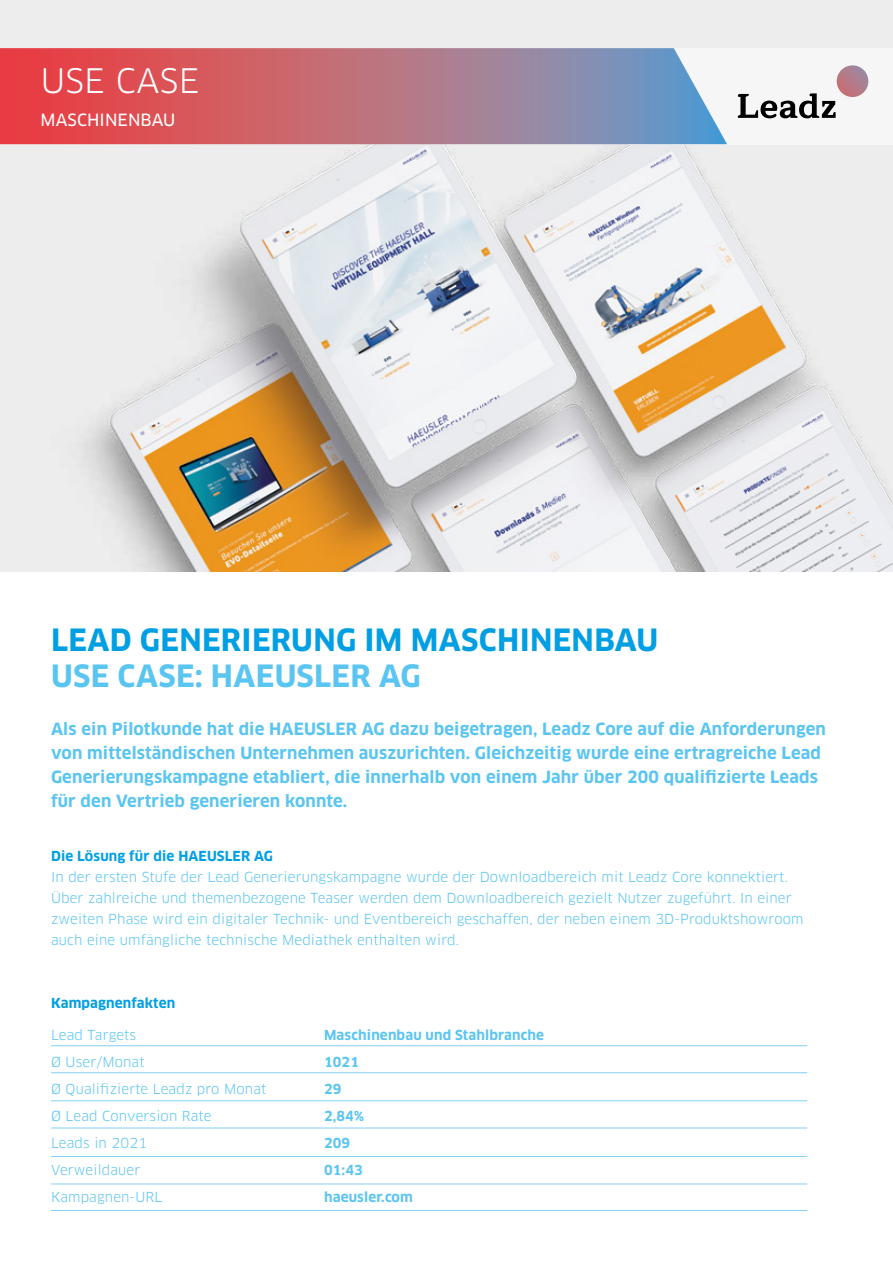
<style>
.page{position:relative;width:893px;height:1263px;background:#fff}
.page>*{position:absolute;margin:0;border:0;box-sizing:border-box;transform-origin:0 0}
.t1{font:33px "Clan OT";letter-spacing:.01em;color:#fff}
.t2{font:700 30px "Clan OT";letter-spacing:.01em;color:#009fe3}
.t3{font:700 30px "Clan OT";letter-spacing:.01em;color:#5bc5f2}
.t4{font:700 16.5px/24px "Clan OT";letter-spacing:.01em;color:#5bc5f2}
.t5{font:16.5px "Clan OT News";letter-spacing:.005em;color:#fff}
.t6{font:13.5px/27px "Clan OT";letter-spacing:.01em;color:#5bc5f2}
.t7{font:700 13.5px/27px "Clan OT";letter-spacing:.01em;color:#5bc5f2}
.t8{font:700 13.5px "Clan OT";letter-spacing:.01em;color:#009fe3}
</style>
<div class="page">
<div style="left:0;top:0;width:893px;height:572px;background:#ededed"></div>
<img style="left:0;top:144px;width:893px;height:428px">
<div style="left:629px;top:48px;width:264px;height:96px;background:#f6f6f6"></div>
<svg style="left:0;top:48px;width:727px;height:96px;background:#b87383"></svg>
<svg style="left:738px;top:93px;width:98px;height:25px"></svg>
<svg style="left:837px;top:65px;width:31px;height:32px"></svg>
<hr style="left:51px;top:1045px;width:756px;height:1px;background:#83d0f5">
<hr style="left:51px;top:1072px;width:756px;height:1px;background:#83d0f5">
<hr style="left:51px;top:1100px;width:756px;height:1px;background:#83d0f5">
<hr style="left:51px;top:1128px;width:756px;height:1px;background:#83d0f5">
<hr style="left:51px;top:1156px;width:756px;height:1px;background:#83d0f5">
<hr style="left:51px;top:1184px;width:756px;height:1px;background:#83d0f5">
<hr style="left:51px;top:1210px;width:756px;height:1px;background:#83d0f5">
<h1 class="t1" style="left:41px;top:62px;width:160px">USE CASE</h1>
<p class="t5" style="left:41px;top:111px;width:136px">MASCHINENBAU</p>
<h2 class="t2" style="left:51px;top:623px;width:608px">LEAD GENERIERUNG IM MASCHINENBAU</h2>
<h2 class="t3" style="left:51px;top:659px;width:371px">USE CASE: HAEUSLER AG</h2>
<p class="t4" style="left:51px;top:717px;width:776px">Als ein Pilotkunde hat die HAEUSLER AG dazu beigetragen, Leadz Core auf die Anforderungen von mittelständischen Unternehmen auszurichten. Gleichzeitig wurde eine ertragreiche Lead Generierungskampagne etabliert, die innerhalb von einem Jahr über 200 qualifizierte Leads für den Vertrieb generieren konnte.</p>
<p class="t8" style="left:51px;top:848px;width:223px">Die Lösung für die HAEUSLER AG</p>
<p class="t6" style="left:51px;top:867px;width:754px;line-height:21px">In der ersten Stufe der Lead Generierungskampagne wurde der Downloadbereich mit Leadz Core konnektiert.<br>Über zahlreiche und themenbezogene Teaser werden dem Downloadbereich gezielt Nutzer zugeführt. In einer zweiten Phase wird ein digitaler Technik- und Eventbereich geschaffen, der neben einem 3D-Produktshowroom auch eine umfängliche technische Mediathek enthalten wird.</p>
<p class="t8" style="left:51px;top:995px;width:126px">Kampagnenfakten</p>
<p class="t6" style="left:51px;top:1021px;width:217px">Lead Targets<br>Ø User/Monat<br>Ø Qualifizierte Leadz pro Monat<br>Ø Lead Conversion Rate<br>Leads in 2021<br>Verweildauer<br>Kampagnen-URL</p>
<p class="t7" style="left:324px;top:1021px;width:222px">Maschinenbau und Stahlbranche<br>1021<br>29<br>2,84%<br>209<br>01:43<br>haeusler.com</p>
</div>
